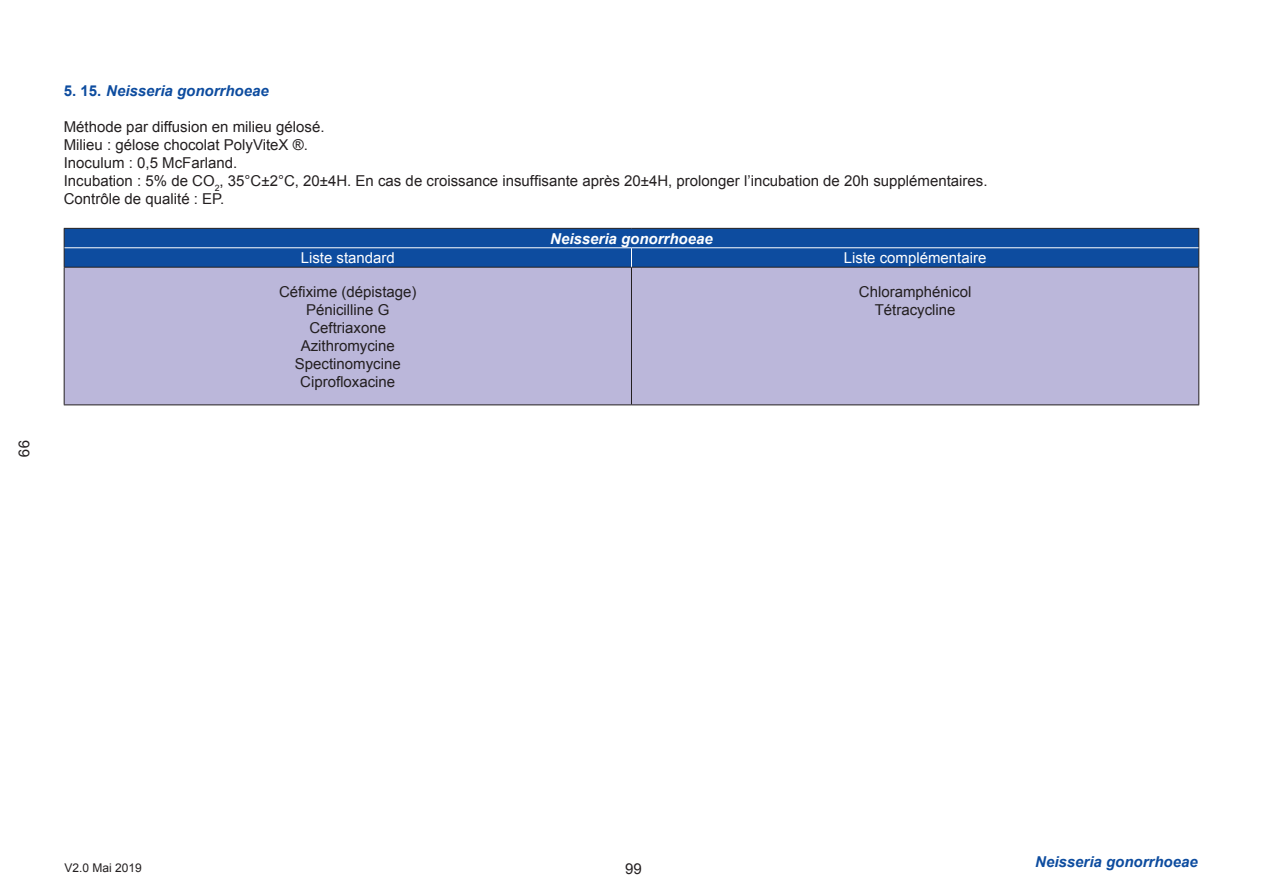
<style>
.page{position:relative;width:1263px;height:893px;background:#fff}
.page>*{position:absolute;margin:0;border:0;box-sizing:border-box;transform-origin:0 0}
.t1{font:15px/18px "Arial";color:#231f20;text-align:center}
.t2{font:italic 700 15px "Arial";color:#0d4c9f}
.t3{font:15px "Arial";color:#fff}
.t4{font:italic 700 15px "Arial";color:#fff}
.t5{font:12px "Arial";color:#231f20}
.s1{font-style:normal}
</style>
<div class="page">
<div style="left:65px;top:268px;width:1133px;height:136px;background:#bbb7da"></div>
<hr style="left:64px;top:267px;width:567px;height:1px;background:#231f20">
<hr style="left:631px;top:267px;width:568px;height:1px;background:#231f20">
<svg style="left:64px;top:228px;width:1135px;height:39px;background:#144f9d"></svg>
<hr style="left:64px;top:404px;width:567px;height:1px;background:#231f20">
<hr style="left:631px;top:404px;width:568px;height:1px;background:#231f20">
<hr style="left:64px;top:268px;width:1px;height:136px;background:#231f20">
<hr style="left:631px;top:268px;width:1px;height:136px;background:#231f20">
<hr style="left:1198px;top:268px;width:1px;height:136px;background:#231f20">
<p class="t1" style="left:33px;top:440px;width:18px;rotate:90deg">99</p>
<p class="t2" style="left:64px;top:81px;width:206px"><span class="s1">5. 15.</span> Neisseria gonorrhoeae</p>
<p class="t1" style="left:64px;top:118px;width:925px;text-align:left">Méthode par diffusion en milieu gélosé.<br>Milieu : gélose chocolat PolyViteX ®.<br>Inoculum : 0,5 McFarland.<br>Incubation : 5% de CO<sub>2</sub>, 35°C±2°C, 20±4H. En cas de croissance insuffisante après 20±4H, prolonger l’incubation de 20h supplémentaires.<br>Contrôle de qualité : EP.</p>
<p class="t4" style="left:550px;top:229px;width:164px">Neisseria gonorrhoeae</p>
<p class="t3" style="left:301px;top:248px;width:96px">Liste standard</p>
<p class="t3" style="left:844px;top:248px;width:144px">Liste complémentaire</p>
<p class="t1" style="left:279px;top:282px;width:139px">Céfixime (dépistage)<br>Pénicilline G<br>Ceftriaxone<br>Azithromycine<br>Spectinomycine<br>Ciprofloxacine</p>
<p class="t1" style="left:859px;top:282px;width:114px">Chloramphénicol<br>Tétracycline</p>
<p class="t5" style="left:64px;top:860px;width:79px">V2.0 Mai 2019</p>
<p class="t2" style="left:1035px;top:851px;width:164px">Neisseria gonorrhoeae</p>
<p class="t1" style="left:625px;top:860px;width:18px">99</p>
</div>
